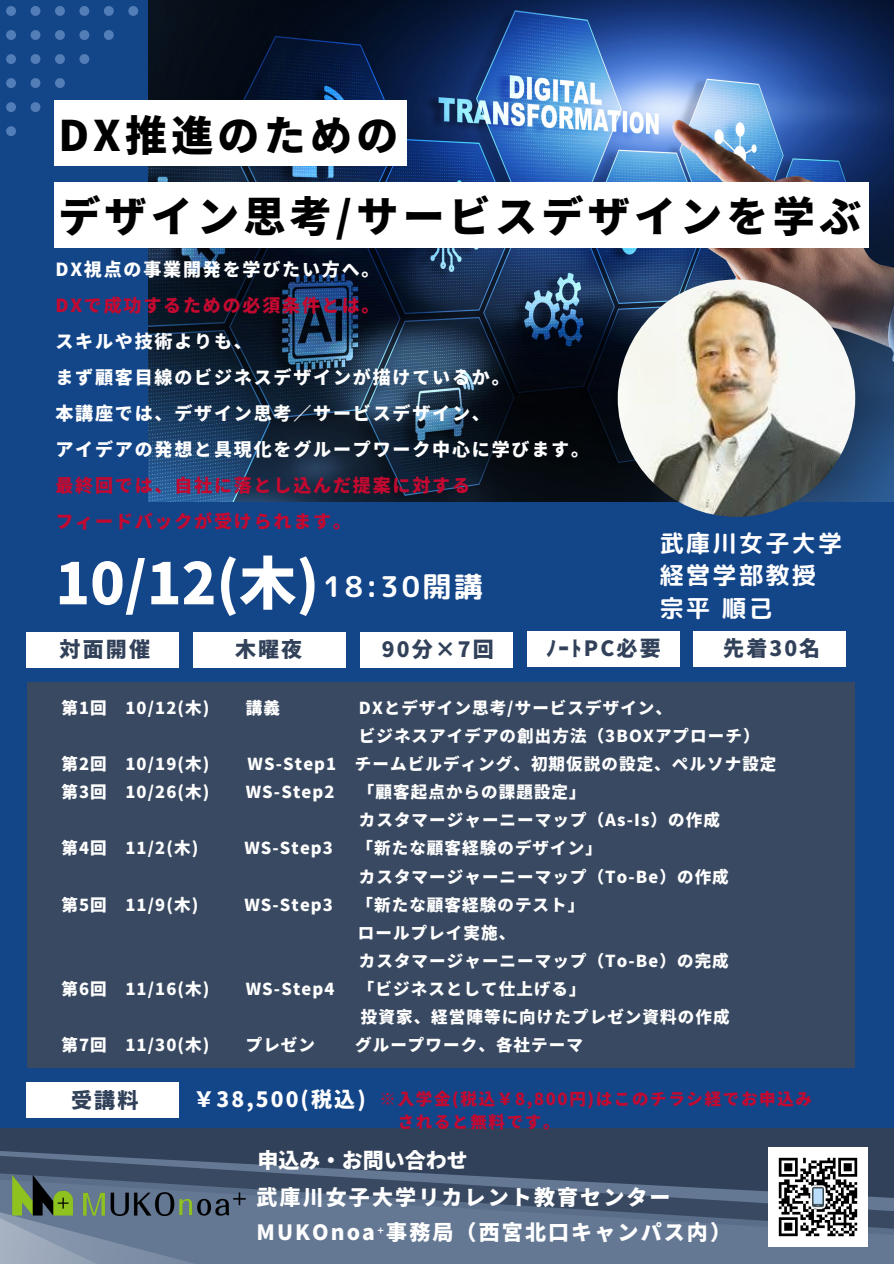
<style>
.page{position:relative;width:894px;height:1264px;background:#fff}
.page>*{position:absolute;margin:0;border:0;box-sizing:border-box;transform-origin:0 0}
.t1{font:900 57px "Noto Sans JP";color:#fff}
.t2{font:900 42px "Noto Sans JP";letter-spacing:.1em;color:#000}
.t3{font:28.5px "rounded mplus 1 p bold";letter-spacing:.1em;color:#fff}
.t4{font:24px "rounded mplus 1 p bold";letter-spacing:.1em;color:#fff}
.t5{font:900 21px "Noto Sans JP";letter-spacing:.1em;color:#fff}
.t6{font:900 21px "Noto Sans JP";letter-spacing:.1em;color:#314159}
.t7{font:900 21px "Noto Sans JP";color:#fff}
.t8{font:900 18px "Noto Sans JP";letter-spacing:.1em;color:#fff}
.t9{font:900 18px "Noto Sans JP";letter-spacing:.1em;color:#c40930}
.t10{font:900 16.5px "Noto Sans JP";letter-spacing:.065em;color:#fff}
.t11{font:900 16.5px "Noto Sans JP";letter-spacing:.1em;color:#c40930}
.s1{font-family:"Noto Sans";font-weight:400}
</style>
<div class="page">
<div style="left:0;top:0;width:893px;height:1263px;background:#134589"></div>
<svg style="left:6px;top:126px;width:10px;height:10px"></svg>
<svg style="left:6px;top:102px;width:10px;height:10px"></svg>
<svg style="left:31px;top:102px;width:9px;height:10px"></svg>
<svg style="left:6px;top:78px;width:10px;height:10px"></svg>
<svg style="left:31px;top:78px;width:9px;height:10px"></svg>
<svg style="left:55px;top:78px;width:10px;height:10px"></svg>
<svg style="left:6px;top:54px;width:10px;height:10px"></svg>
<svg style="left:31px;top:54px;width:9px;height:10px"></svg>
<svg style="left:55px;top:54px;width:10px;height:10px"></svg>
<svg style="left:79px;top:54px;width:10px;height:10px"></svg>
<svg style="left:6px;top:30px;width:10px;height:10px"></svg>
<svg style="left:31px;top:30px;width:9px;height:10px"></svg>
<svg style="left:55px;top:30px;width:10px;height:10px"></svg>
<svg style="left:79px;top:30px;width:10px;height:10px"></svg>
<svg style="left:104px;top:30px;width:10px;height:10px"></svg>
<svg style="left:6px;top:6px;width:10px;height:10px"></svg>
<svg style="left:31px;top:6px;width:9px;height:10px"></svg>
<svg style="left:55px;top:6px;width:10px;height:10px"></svg>
<svg style="left:79px;top:6px;width:10px;height:10px"></svg>
<svg style="left:104px;top:6px;width:10px;height:10px"></svg>
<svg style="left:128px;top:6px;width:10px;height:10px"></svg>
<img style="left:149px;top:0;width:744px;height:501px">
<div style="left:0;top:1128px;width:893px;height:135px;background:#314159"></div>
<svg style="left:0;top:1149px;width:893px;height:114px;fill:#647894"></svg>
<div style="left:441px;top:1232px;width:452px;height:7px;background:#647894"></div>
<svg style="left:0;top:1154px;width:893px;height:78px"></svg>
<svg style="left:0;top:1204px;width:441px;height:59px;background:#6c7f99"></svg>
<img style="left:617px;top:279px;width:238px;height:238px;border-radius:50%">
<img style="left:768px;top:1147px;width:99px;height:99px">
<img style="left:13px;top:1175px;width:233px;height:40px">
<div style="left:27px;top:682px;width:827px;height:386px;background:#384961"></div>
<div style="left:693px;top:631px;width:152px;height:35px;background:#fff"></div>
<div style="left:193px;top:632px;width:152px;height:35px;background:#fff"></div>
<div style="left:527px;top:631px;width:151px;height:35px;background:#fff"></div>
<div style="left:27px;top:632px;width:152px;height:35px;background:#fff"></div>
<div style="left:27px;top:1082px;width:152px;height:36px;background:#fff"></div>
<div style="left:55px;top:101px;width:352px;height:65px;background:#fff"></div>
<div style="left:55px;top:182px;width:813px;height:66px;background:#fff"></div>
<div style="left:360px;top:632px;width:152px;height:35px;background:#fff"></div>
<p class="t2" style="left:58px;top:102px;width:341px">DX推進のための</p>
<p class="t2" style="left:58px;top:184px;width:804px">デザイン思考/サービスデザインを学ぶ</p>
<p class="t8" style="left:55px;top:255px;width:326px">DX視点の事業開発を学びたい方へ。</p>
<p class="t9" style="left:55px;top:291px;width:326px">DXで成功するための必須条件とは。</p>
<p class="t8" style="left:55px;top:327px;width:198px">スキルや技術よりも、</p>
<p class="t8" style="left:55px;top:363px;width:455px">まず顧客目線のビジネスデザインが描けているか。</p>
<p class="t8" style="left:55px;top:399px;width:436px">本講座では、デザイン思考／サービスデザイン、</p>
<p class="t8" style="left:55px;top:435px;width:535px">アイデアの発想と具現化をグループワーク中心に学びます。</p>
<p class="t9" style="left:55px;top:471px;width:416px">最終回では、自社に落とし込んだ提案に対する</p>
<p class="t9" style="left:55px;top:507px;width:297px">フィードバックが受けられます。</p>
<p class="t1" style="left:55px;top:538px;width:265px">10/12(木)</p>
<p class="t4" style="left:659px;top:526px;width:184px">武庫川女子大学</p>
<p class="t4" style="left:659px;top:558px;width:158px">経営学部教授</p>
<p class="t4" style="left:659px;top:591px;width:114px">宗平順己</p>
<p class="t3" style="left:323px;top:566px;width:161px">18:30開講</p>
<p class="t6" style="left:60px;top:633px;width:92px">対面開催</p>
<p class="t6" style="left:235px;top:633px;width:69px">木曜夜</p>
<p class="t6" style="left:546px;top:632px;width:116px">ﾉｰﾄPC必要</p>
<p class="t6" style="left:723px;top:632px;width:99px">先着30名</p>
<p class="t6" style="left:382px;top:633px;width:113px">90分×7回</p>
<p class="t10" style="left:61px;top:694px;width:149px">第1回 10/12(木)</p>
<p class="t10" style="left:246px;top:694px;width:36px">講義</p>
<p class="t10" style="left:359px;top:694px;width:314px">DXとデザイン思考/サービスデザイン、</p>
<p class="t10" style="left:358px;top:722px;width:402px">ビジネスアイデアの創出方法（3BOXアプローチ）</p>
<p class="t10" style="left:61px;top:750px;width:149px">第2回 10/19(木)</p>
<p class="t10" style="left:247px;top:750px;width:530px">WS-Step1 チームビルディング、初期仮説の設定、ペルソナ設定</p>
<p class="t10" style="left:61px;top:778px;width:149px">第3回 10/26(木)</p>
<p class="t10" style="left:246px;top:778px;width:90px">WS-Step2</p>
<p class="t10" style="left:358px;top:778px;width:229px">「顧客起点からの課題設定」</p>
<p class="t10" style="left:358px;top:807px;width:362px">カスタマージャーニーマップ（As-Is）の作成</p>
<p class="t10" style="left:61px;top:835px;width:138px">第4回 11/2(木)</p>
<p class="t10" style="left:244px;top:835px;width:90px">WS-Step3</p>
<p class="t10" style="left:356px;top:835px;width:247px">「新たな顧客経験のデザイン」</p>
<p class="t10" style="left:358px;top:863px;width:371px">カスタマージャーニーマップ（To-Be）の作成</p>
<p class="t10" style="left:61px;top:891px;width:138px">第5回 11/9(木)</p>
<p class="t10" style="left:244px;top:891px;width:90px">WS-Step3</p>
<p class="t10" style="left:356px;top:891px;width:229px">「新たな顧客経験のテスト」</p>
<p class="t10" style="left:358px;top:919px;width:159px">ロールプレイ実施、</p>
<p class="t10" style="left:358px;top:947px;width:371px">カスタマージャーニーマップ（To-Be）の完成</p>
<p class="t10" style="left:61px;top:976px;width:149px">第6回 11/16(木)</p>
<p class="t10" style="left:246px;top:976px;width:90px">WS-Step4</p>
<p class="t10" style="left:358px;top:976px;width:229px">「ビジネスとして仕上げる」</p>
<p class="t10" style="left:361px;top:1004px;width:370px">投資家、経営陣等に向けたプレゼン資料の作成</p>
<p class="t10" style="left:61px;top:1032px;width:149px">第7回 11/30(木)</p>
<p class="t10" style="left:246px;top:1032px;width:71px">プレゼン</p>
<p class="t10" style="left:355px;top:1032px;width:229px">グループワーク、各社テーマ</p>
<p class="t6" style="left:71px;top:1083px;width:69px">受講料</p>
<p class="t5" style="left:193px;top:1082px;width:174px">￥38,500(税込)</p>
<p class="t11" style="left:379px;top:1085px;width:434px">※入学金(税込￥8,800円)はこのチラシ経でお申込み</p>
<p class="t11" style="left:397px;top:1108px;width:163px">されると無料です。</p>
<p class="t7" style="left:257px;top:1143px;width:212px">申込み・お問い合わせ</p>
<p class="t5" style="left:256px;top:1180px;width:415px">武庫川女子大学リカレント教育センター</p>
<p class="t5" style="left:256px;top:1215px;width:476px">MUKOnoa<span class="s1">⁺</span>事務局（西宮北口キャンパス内）</p>
</div>
